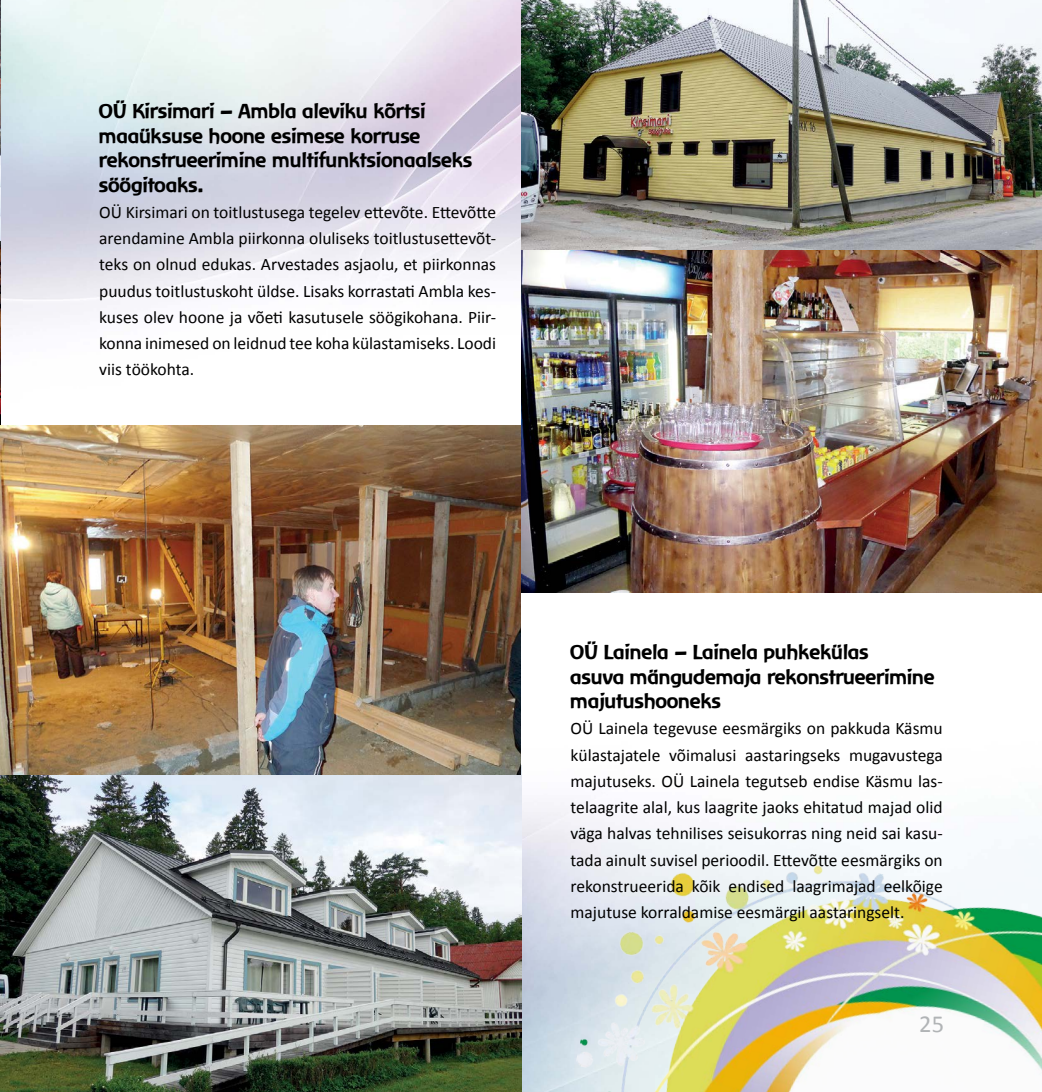
<style>
.page{position:relative;width:1042px;height:1092px;background:#fff}
.page>*{position:absolute;margin:0;border:0;box-sizing:border-box;transform-origin:0 0}
.t1{font:24.5px "Calibri";color:#b1b4b6}
.t2{font:19.25px/24.5px "Baar Zeitgeist";color:#000}
.t3{font:17.5px/26.2px "Calibri";color:#000;text-align:justify}
</style>
<div class="page">
<img style="left:1px;top:0;width:1041px;height:817px">
<img style="left:522px;top:817px;width:520px;height:274px">
<img style="left:0;top:0;width:1px;height:241px">
<img style="left:0;top:241px;width:1px;height:185px">
<img style="left:521px;top:250px;width:521px;height:342px">
<img style="left:521px;top:0;width:521px;height:250px">
<img style="left:0;top:765px;width:522px;height:326px">
<img style="left:0;top:426px;width:521px;height:348px">
<p class="t2" style="left:99px;top:98px;width:375px">OÜ Kirsimari – Ambla aleviku kõrtsi maaüksuse hoone esimese korruse rekonstrueerimine multifunktsionaalseks söögitoaks.</p>
<p class="t3" style="left:99px;top:199px;width:398px">OÜ Kirsimari on toitlustusega tegelev ettevõte. Ettevõtte arendamine Ambla piirkonna oluliseks toitlustusettevõt&shy;teks on olnud edukas. Arvestades asjaolu, et piirkonnas puudus toitlustuskoht üldse. Lisaks korrastati Ambla kes&shy;kuses olev hoone ja võeti kasutusele söögikohana. Piir&shy;konna inimesed on leidnud tee koha külastamiseks. Loodi viis töökohta.</p>
<p class="t2" style="left:570px;top:639px;width:366px">OÜ Lainela – Lainela puhkekülas<br>asuva mängudemaja rekonstrueerimine majutushooneks</p>
<p class="t3" style="left:570px;top:715px;width:374px">OÜ Lainela tegevuse eesmärgiks on pakkuda Käsmu külastajatele võimalusi aastaringseks mugavustega majutuseks. OÜ Lainela tegutseb endise Käsmu las&shy;telaagrite alal, kus laagrite jaoks ehitatud majad olid väga halvas tehnilises seisukorras ning neid sai kasu&shy;tada ainult suvisel perioodil. Ettevõtte eesmärgiks on rekonstrueerida kõik endised laagrimajad eelkõige majutuse korraldamise eesmärgil aastaringselt.</p>
<h1 class="t1" style="left:919px;top:1008px;width:26px">25</h1>
</div>
